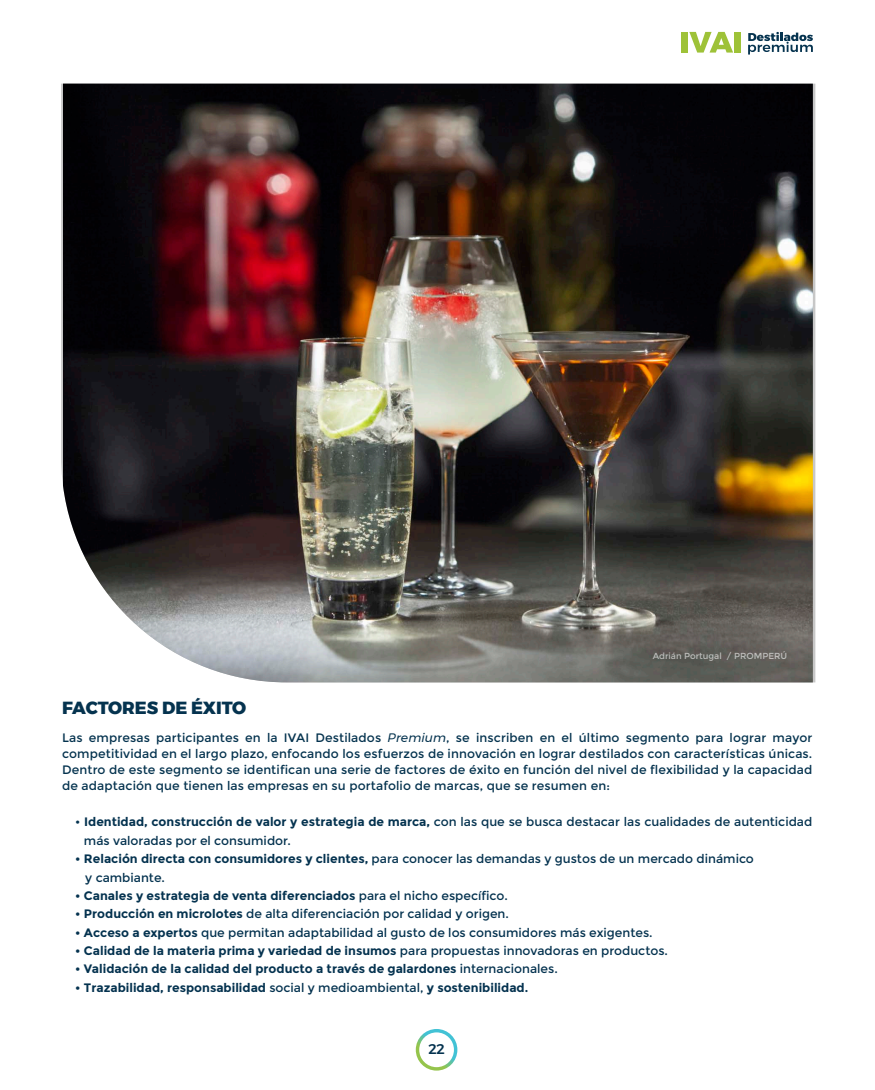
<style>
.page{position:relative;width:875px;height:1090px;background:#fff}
.page>*{position:absolute;margin:0;border:0;box-sizing:border-box;transform-origin:0 0}
.Estilo_de_párrafo_1{font:800 17.5px "Montserrat";color:#05334f}
.t1{font:500 14px "Montserrat";color:#04324f}
.Estilo_de_párrafo_1-2{font:12.25px/15.8px "Montserrat";letter-spacing:.01em;color:#05334f;text-align:justify}
.Estilo_de_párrafo_1-3{font:12.25px/18.4px "Montserrat";color:#04324f}
.Estilo_de_párrafo_1-4{font:700 12.25px "Montserrat";color:#04324f}
.t2{font:8.75px "Montserrat";color:#fff}
.s1{font-style:italic}
.s2{font-weight:700}
.s3{font-weight:400}
</style>
<div class="page">
<svg style="left:416px;top:1029px;width:41px;height:41px"></svg>
<div style="left:682px;top:32px;width:6px;height:21px;background:#9ec238"></div>
<svg style="left:689px;top:32px;width:44px;height:21px"></svg>
<div style="left:735px;top:32px;width:6px;height:21px;background:#9ec238"></div>
<svg style="left:748px;top:32px;width:65px;height:23px"></svg>
<img style="left:63px;top:84px;width:750px;height:598px">
<p class="Estilo_de_párrafo_1" style="left:62px;top:693px;width:186px">FACTORES DE ÉXITO</p>
<p class="t2" style="left:653px;top:650px;width:136px">Adrián Portugal / PROMPERÚ</p>
<p class="Estilo_de_párrafo_1-2" style="left:62px;top:730px;width:752px">Las empresas participantes en la IVAI Destilados <span class="s1">Premium</span>, se inscriben en el último segmento para lograr mayor competitividad en el largo plazo, enfocando los esfuerzos de innovación en lograr destilados con características únicas.<br>Dentro de este segmento se identifican una serie de factores de éxito en función del nivel de flexibilidad y la capacidad de adaptación que tienen las empresas en su portafolio de marcas, que se resumen en:</p>
<p class="Estilo_de_párrafo_1-3" style="left:84px;top:813px;width:730px;text-indent:-9px">• <span class="s2">Identidad, construcción de valor y estrategia de marca,</span> con las que se busca destacar las cualidades de autenticidad más valoradas por el consumidor.</p>
<p class="Estilo_de_párrafo_1-3" style="left:75px;top:849px;width:680px"><span class="s2">• Relación directa con consumidores y clientes,</span> para conocer las demandas y gustos de un mercado dinámico</p>
<p class="Estilo_de_párrafo_1-3" style="left:85px;top:868px;width:81px">y cambiante.</p>
<p class="Estilo_de_párrafo_1-4" style="left:75px;top:888px;width:434px">• Canales y estrategia de venta diferenciados <span class="s3">para el nicho específico.</span></p>
<p class="Estilo_de_párrafo_1-3" style="left:75px;top:904px;width:435px"><span class="s2">• Producción en microlotes</span> de alta diferenciación por calidad y origen.</p>
<p class="Estilo_de_párrafo_1-3" style="left:75px;top:923px;width:579px"><span class="s2">• Acceso a expertos</span> que permitan adaptabilidad al gusto de los consumidores más exigentes.</p>
<p class="Estilo_de_párrafo_1-4" style="left:75px;top:943px;width:594px">• Calidad de la materia prima y variedad de insumos <span class="s3">para propuestas innovadoras en productos.</span></p>
<p class="Estilo_de_párrafo_1-4" style="left:75px;top:961px;width:484px">• Validación de la calidad del producto a través de galardones <span class="s3">internacionales.</span></p>
<p class="Estilo_de_párrafo_1-4" style="left:75px;top:980px;width:455px">• Trazabilidad, responsabilidad <span class="s3">social y medioambiental,</span> y sostenibilidad.</p>
<p class="t1" style="left:428px;top:1037px;width:18px">22</p>
</div>
